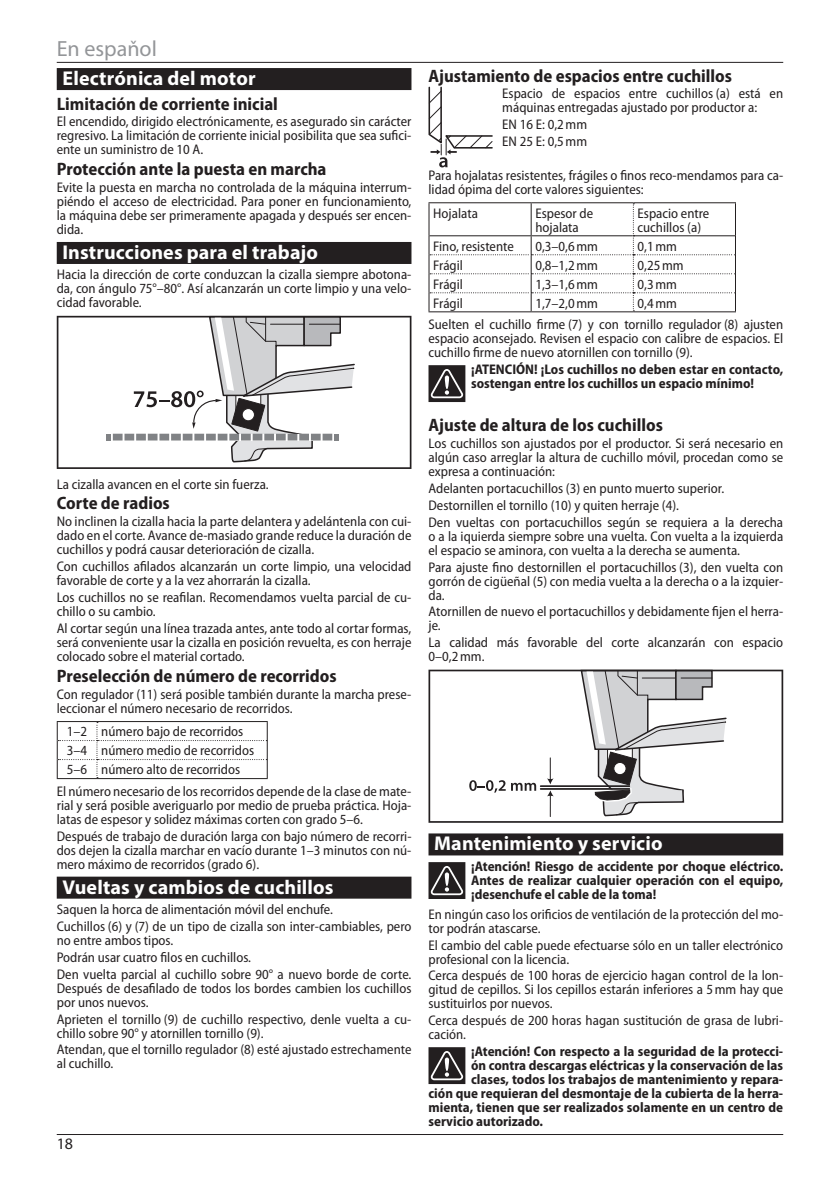
<style>
.page{position:relative;width:840px;height:1191px;background:#fff}
.page>*{position:absolute;margin:0;border:0;box-sizing:border-box;transform-origin:0 0}
.t1{font:22px "Myriad Pro";color:#939598}
.t2{font:700 20px "Myriad Pro";letter-spacing:.005em;color:#fff}
.t3{font:700 semi-condensed 18px "Myriad Pro";color:#231f20}
.t4{font:16px "Myriad Pro";color:#231f20}
.t5{font:semi-condensed 14px/14px "Myriad Pro";color:#231f20}
.t6{font:700 semi-condensed 14px/14px "Myriad Pro";color:#231f20}
</style>
<div class="page">
<hr style="left:57px;top:62px;width:725px;height:1px;background:#231f20">
<hr style="left:57px;top:1134px;width:725px;height:1px;background:#231f20">
<div style="left:57px;top:68px;width:354px;height:22px;background:#231f20"></div>
<div style="left:57px;top:242px;width:354px;height:22px;background:#231f20"></div>
<div style="left:57px;top:876px;width:354px;height:22px;background:#231f20"></div>
<svg style="left:57px;top:316px;width:354px;height:153px"></svg>
<svg style="left:106px;top:316px;width:258px;height:147px"></svg>
<hr style="left:57px;top:721px;width:40px;height:1px;background:#231f20">
<hr style="left:97px;top:721px;width:170px;height:1px;background:#231f20">
<hr style="left:57px;top:778px;width:40px;height:1px;background:#231f20">
<hr style="left:97px;top:778px;width:170px;height:1px;background:#231f20">
<svg style="left:57px;top:722px;width:210px;height:56px"></svg>
<div style="left:428px;top:833px;width:354px;height:22px;background:#231f20"></div>
<svg style="left:428px;top:87px;width:65px;height:80px"></svg>
<hr style="left:428px;top:202px;width:103px;height:1px;background:#231f20">
<hr style="left:531px;top:202px;width:102px;height:1px;background:#231f20">
<hr style="left:633px;top:202px;width:102px;height:1px;background:#231f20">
<hr style="left:428px;top:311px;width:103px;height:1px;background:#231f20">
<hr style="left:531px;top:311px;width:102px;height:1px;background:#231f20">
<hr style="left:633px;top:311px;width:102px;height:1px;background:#231f20">
<svg style="left:428px;top:203px;width:307px;height:108px"></svg>
<svg style="left:428px;top:365px;width:37px;height:37px"></svg>
<svg style="left:428px;top:669px;width:354px;height:153px"></svg>
<svg style="left:579px;top:669px;width:156px;height:148px"></svg>
<svg style="left:428px;top:862px;width:37px;height:37px"></svg>
<svg style="left:428px;top:1047px;width:37px;height:37px"></svg>
<h1 class="t1" style="left:57px;top:35px;width:102px">En espaňol</h1>
<h2 class="t2" style="left:62px;top:65px;width:194px">Electrónica del motor</h2>
<p class="t3" style="left:57px;top:93px;width:222px">Limitación de corriente inicial</p>
<p class="t5" style="left:57px;top:115px;width:356px;text-align:justify">El encendido, dirigido electrónicamente, es asegurado sin carácter regresivo. La limitación de corriente inicial posibilita que sea sufici‑ ente un suministro de 10 A.</p>
<p class="t3" style="left:57px;top:159px;width:271px">Protección ante la puesta en marcha</p>
<p class="t5" style="left:57px;top:181px;width:356px;text-align:justify">Evite la puesta en marcha no controlada de la máquina interrum‑ piéndo el acceso de electricidad. Para poner en funcionamiento, la máquina debe ser primeramente apagada y después ser encen‑ dida.</p>
<h2 class="t2" style="left:62px;top:239px;width:257px">Instrucciones para el trabajo</h2>
<p class="t5" style="left:57px;top:268px;width:356px;text-align:justify">Hacia la dirección de corte conduzcan la cizalla siempre abotona‑ da, con ángulo 75°–80°. Así alcanzarán un corte limpio y una velo‑ cidad favorable.</p>
<p class="t5" style="left:57px;top:477px;width:213px">La cizalla avancen en el corte sin fuerza.</p>
<p class="t3" style="left:57px;top:493px;width:114px">Corte de radios</p>
<p class="t5" style="left:57px;top:515px;width:356px;text-align:justify">No inclinen la cizalla hacia la parte delantera y adelántenla con cui‑ dado en el corte. Avance de-masiado grande reduce la duración de cuchillos y podrá causar deterioración de cizalla.</p>
<p class="t5" style="left:57px;top:560px;width:356px">Con cuchillos afilados alcanzarán un corte limpio, una velocidad favorable de corte y a la vez ahorrarán la cizalla.</p>
<p class="t5" style="left:57px;top:590px;width:356px">Los cuchillos no se reafilan. Recomendamos vuelta parcial de cu‑ chillo o su cambio.</p>
<p class="t5" style="left:57px;top:621px;width:356px;text-align:justify">Al cortar según una línea trazada antes, ante todo al cortar formas, será conveniente usar la cizalla en posición revuelta, es con herraje colocado sobre el material cortado.</p>
<p class="t3" style="left:57px;top:665px;width:281px">Preselección de número de recorridos</p>
<p class="t5" style="left:57px;top:687px;width:356px">Con regulador (11) será posible también durante la marcha prese‑ leccionar el número necesario de recorridos.</p>
<p class="t5" style="left:67px;top:722px;width:188px;line-height:19px">1–2 número bajo de recorridos<br>3–4 número medio de recorridos<br>5–6 número alto de recorridos</p>
<p class="t5" style="left:57px;top:784px;width:356px;text-align:justify">El número necesario de los recorridos depende de la clase de mate‑ rial y será posible averiguarlo por medio de prueba práctica. Hoja‑ latas de espesor y solidez máximas corten con grado 5–6.</p>
<p class="t5" style="left:57px;top:829px;width:356px;text-align:justify">Después de trabajo de duración larga con bajo número de recorri‑ dos dejen la cizalla marchar en vacío durante 1–3 minutos con nú‑ mero máximo de recorridos (grado 6).</p>
<h2 class="t2" style="left:62px;top:874px;width:272px">Vueltas y cambios de cuchillos</h2>
<p class="t5" style="left:57px;top:901px;width:356px;line-height:16.8px">Saquen la horca de alimentación móvil del enchufe.<br>Cuchillos (6) y (7) de un tipo de cizalla son inter-cambiables, pero</p>
<p class="t5" style="left:57px;top:932px;width:356px;line-height:16.8px">no entre ambos tipos.<br>Podrán usar cuatro filos en cuchillos.<br>Den vuelta parcial al cuchillo sobre 90° a nuevo borde de corte.</p>
<p class="t5" style="left:57px;top:981px;width:356px">Después de desafilado de todos los bordes cambien los cuchillos por unos nuevos.</p>
<p class="t5" style="left:57px;top:1012px;width:356px">Aprieten el tornillo (9) de cuchillo respectivo, denle vuelta a cu‑ chillo sobre 90° y atornillen tornillo (9).</p>
<p class="t5" style="left:57px;top:1043px;width:356px">Atendan, que el tornillo regulador (8) esté ajustado estrechamente al cuchillo.</p>
<p class="t4" style="left:57px;top:1134px;width:18px">18</p>
<p class="t3" style="left:428px;top:65px;width:305px">Ajustamiento de espacios entre cuchillos</p>
<p class="t5" style="left:502px;top:87px;width:282px">Espacio de espacios entre cuchillos (a) está en máquinas entregadas ajustado por productor a:</p>
<p class="t5" style="left:502px;top:116px;width:86px;line-height:16.8px">EN 16 E: 0,2mm<br>EN 25 E: 0,5mm</p>
<p class="t5" style="left:428px;top:168px;width:356px">Para hojalatas resistentes, frágiles o finos reco-mendamos para ca‑ lidad ópima del corte valores siguientes:</p>
<p class="t5" style="left:433px;top:206px;width:46px">Hojalata</p>
<p class="t5" style="left:535px;top:206px;width:59px">Espesor de hojalata</p>
<p class="t5" style="left:637px;top:206px;width:73px">Espacio entre cuchillos (a)</p>
<p class="t5" style="left:433px;top:239px;width:82px">Fino, resistente</p>
<p class="t5" style="left:535px;top:239px;width:64px">0,3–0,6mm</p>
<p class="t5" style="left:637px;top:239px;width:41px">0,1mm</p>
<p class="t5" style="left:433px;top:258px;width:31px">Frágil</p>
<p class="t5" style="left:535px;top:258px;width:64px">0,8–1,2mm</p>
<p class="t5" style="left:637px;top:258px;width:48px">0,25mm</p>
<p class="t5" style="left:433px;top:277px;width:31px">Frágil</p>
<p class="t5" style="left:535px;top:277px;width:64px">1,3–1,6mm</p>
<p class="t5" style="left:637px;top:277px;width:41px">0,3mm</p>
<p class="t5" style="left:433px;top:296px;width:31px">Frágil</p>
<p class="t5" style="left:535px;top:296px;width:64px">1,7–2,0mm</p>
<p class="t5" style="left:428px;top:292px;width:356px;line-height:21.6px;text-indent:209px">0,4mm<br>Suelten el cuchillo firme (7) y con tornillo regulador (8) ajusten</p>
<p class="t5" style="left:428px;top:332px;width:356px">espacio aconsejado. Revisen el espacio con calibre de espacios. El cuchillo firme de nuevo atornillen con tornillo (9).</p>
<p class="t6" style="left:471px;top:362px;width:313px">¡ATENCIÓN! ¡Los cuchillos no deben estar en contacto, sostengan entre los cuchillos un espacio mínimo!</p>
<p class="t3" style="left:428px;top:415px;width:236px">Ajuste de altura de los cuchillos</p>
<p class="t5" style="left:428px;top:437px;width:356px;text-align:justify">Los cuchillos son ajustados por el productor. Si será necesario en algún caso arreglar la altura de cuchillo móvil, procedan como se expresa a continuación:</p>
<p class="t5" style="left:428px;top:480px;width:356px;line-height:16.8px">Adelanten portacuchillos (3) en punto muerto superior.<br>Destornillen el tornillo (10) y quiten herraje (4).<br>Den vueltas con portacuchillos según se requiera a la derecha</p>
<p class="t5" style="left:428px;top:529px;width:356px">o a la iquierda siempre sobre una vuelta. Con vuelta a la izquierda el espacio se aminora, con vuelta a la derecha se aumenta.</p>
<p class="t5" style="left:428px;top:560px;width:356px;text-align:justify">Para ajuste fino destornillen el portacuchillos (3), den vuelta con gorrón de cigüeñal (5) con media vuelta a la derecha o a la izquier‑ da.</p>
<p class="t5" style="left:428px;top:605px;width:356px">Atornillen de nuevo el portacuchillos y debidamente fijen el herra‑ je.</p>
<p class="t5" style="left:428px;top:636px;width:356px">La calidad más favorable del corte alcanzarán con espacio<br>0–0,2mm.</p>
<h2 class="t2" style="left:434px;top:830px;width:230px">Mantenimiento y servicio</h2>
<p class="t6" style="left:471px;top:859px;width:313px;text-align:justify">¡Atención! Riesgo de accidente por choque eléctrico.<br>Antes de realizar cualquier operación con el equipo, ¡desenchufe el cable de la toma!</p>
<p class="t5" style="left:428px;top:907px;width:356px">En ningún caso los orificios de ventilación de la protección del mo‑ tor podrán atascarse.</p>
<p class="t5" style="left:428px;top:938px;width:356px">El cambio del cable puede efectuarse sólo en un taller electrónico profesional con la licencia.</p>
<p class="t5" style="left:428px;top:969px;width:356px;text-align:justify">Cerca después de 100 horas de ejercicio hagan control de la lon‑ gitud de cepillos. Si los cepillos estarán inferiores a 5mm hay que sustituirlos por nuevos.</p>
<p class="t5" style="left:428px;top:1013px;width:356px">Cerca después de 200 horas hagan sustitución de grasa de lubri‑ cación.</p>
<p class="t6" style="left:471px;top:1044px;width:313px">¡Atención! Con respecto a la seguridad de la protecci-</p>
<p class="t6" style="left:471px;top:1058px;width:313px">ón contra descargas eléctricas y la conservación de las</p>
<p class="t6" style="left:471px;top:1072px;width:313px">clases, todos los trabajos de mantenimiento y repara-</p>
<p class="t6" style="left:428px;top:1086px;width:356px">ción que requieran del desmontaje de la cubierta de la herra-</p>
<p class="t6" style="left:428px;top:1100px;width:356px">mienta, tienen que ser realizados solamente en un centro de</p>
<p class="t6" style="left:428px;top:1114px;width:116px">servicio autorizado.</p>
</div>
